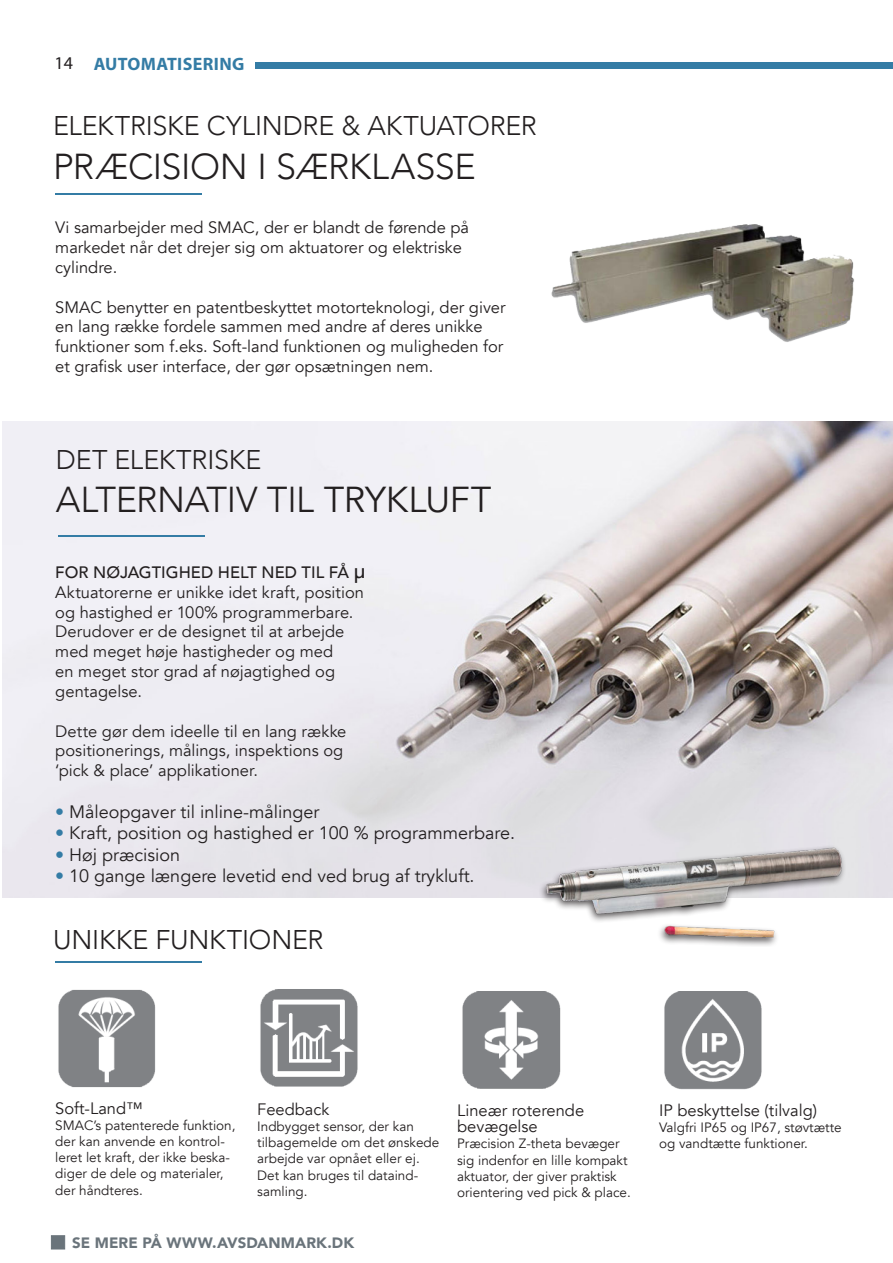
<style>
.page{position:relative;width:893px;height:1263px;background:#fff}
.page>*{position:absolute;margin:0;border:0;box-sizing:border-box;transform-origin:0 0}
.t1{font:300 36px "Avenir";letter-spacing:-.01em;color:#231f20}
.t2{font:300 27px "Avenir";letter-spacing:-.005em;color:#231f20}
.t3{font:18px "Avenir";color:#231f20}
.t4{font:700 18px "Myriad Pro";letter-spacing:.02em;color:#347ca5}
.t5{font:16.5px/19.8px "Avenir";color:#231f20}
.t6{font:900 15px "Avenir";letter-spacing:.005em;color:#6a747b}
.t7{font:13.5px/16.2px "Avenir";color:#231f20}
.s1{font-weight:400;color:#231f20}
.s2{font-weight:400}
.s3{font-weight:500}
.s4{font-weight:500;font-size:21px}
.s5{color:#347ca5}
</style>
<div class="page">
<img style="left:3px;top:421px;width:890px;height:476px">
<div style="left:51px;top:1235px;width:14px;height:14px;background:#6a747b;border:1px solid #6a747b"></div>
<hr style="left:58px;top:535px;width:146px;height:2px;background:#347ca5">
<hr style="left:55px;top:193px;width:147px;height:2px;background:#347ca5">
<img style="left:551px;top:224px;width:303px;height:118px">
<hr style="left:55px;top:961px;width:147px;height:2px;background:#347ca5">
<img style="left:58px;top:989px;width:98px;height:99px">
<img style="left:260px;top:989px;width:98px;height:98px">
<img style="left:462px;top:991px;width:99px;height:98px">
<img style="left:664px;top:991px;width:98px;height:99px">
<div style="left:539px;top:844px;width:308px;height:103px;background:#231f20;opacity:.75"></div>
<img style="left:542px;top:842px;width:304px;height:102px">
<div style="left:256px;top:63px;width:637px;height:6px;background:#347ca5"></div>
<p class="t4" style="left:55px;top:53px;width:191px"><span class="s1">14</span> AUTOMATISERING</p>
<h2 class="t2" style="left:53px;top:110px;width:485px">ELEKTRISKE CYLINDRE &amp; AKTUATORER</h2>
<h1 class="t1" style="left:53px;top:145px;width:424px">PRÆCISION I SÆRKLASSE</h1>
<p class="t5" style="left:55px;top:219px;width:415px">Vi samarbejder med SMAC, der er blandt de førende på markedet når det drejer sig om aktuatorer og elektriske cylindre.</p>
<p class="t5" style="left:55px;top:299px;width:452px">SMAC benytter en patentbeskyttet motorteknologi, der giver en lang række fordele sammen med andre af deres unikke funktioner som f.eks. Soft-land funktionen og muligheden for et grafisk user interface, der gør opsætningen nem.</p>
<h2 class="t2" style="left:56px;top:443px;width:207px">DET ELEKTRISKE</h2>
<h1 class="t1" style="left:56px;top:478px;width:437px">ALTERNATIV TIL <span class="s2">TRYKLUFT</span></h1>
<p class="t5" style="left:55px;top:564px;width:312px"><span class="s3">FOR NØJAGTIGHED HELT NED TIL FÅ</span> <span class="s4">μ </span>Aktuatorerne er unikke idet kraft, position og hastighed er 100% programmerbare.<br>Derudover er de designet til at arbejde med meget høje hastigheder og med<br>en meget stor grad af nøjagtighed og gentagelse.</p>
<p class="t5" style="left:55px;top:723px;width:293px">Dette gør dem ideelle til en lang række positionerings, målings, inspektions og ‘pick &amp; place’ applikationer.</p>
<p class="t3" style="left:55px;top:804px;width:266px"><span class="s5">•</span> Måleopgaver til inline-målinger</p>
<p class="t3" style="left:55px;top:822px;width:461px"><span class="s5">•</span> Kraft, position og hastighed er 100 % programmerbare.</p>
<p class="t3" style="left:55px;top:847px;width:126px"><span class="s5">•</span> Høj præcision</p>
<p class="t3" style="left:55px;top:868px;width:421px"><span class="s5">•</span> 10 gange længere levetid end ved brug af trykluft.</p>
<h2 class="t2" style="left:53px;top:923px;width:272px">UNIKKE FUNKTIONER</h2>
<p class="t5" style="left:55px;top:1100px;width:89px">Soft-Land™</p>
<p class="t7" style="left:55px;top:1118px;width:182px">SMAC’s patenterede funktion, der kan anvende en kontrol&shy;leret let kraft, der ikke beska&shy;diger de dele og materialer, der håndteres.</p>
<p class="t5" style="left:257px;top:1101px;width:74px">Feedback</p>
<p class="t7" style="left:257px;top:1119px;width:184px">Indbygget sensor, der kan tilbagemelde om det ønskede arbejde var opnået eller ej.<br>Det kan bruges til dataind&shy;samling.</p>
<p class="t6" style="left:72px;top:1234px;width:283px">SE MERE PÅ WWW.AVSDANMARK.DK</p>
<p class="t5" style="left:457px;top:1103px;width:129px;line-height:16.5px">Lineær roterende bevægelse</p>
<p class="t7" style="left:457px;top:1136px;width:175px">Præcision Z-theta bevæger sig indenfor en lille kompakt aktuator, der giver praktisk orientering ved pick &amp; place.</p>
<p class="t5" style="left:659px;top:1100px;width:160px">IP beskyttelse (tilvalg)</p>
<p class="t7" style="left:659px;top:1119px;width:184px">Valgfri IP65 og IP67, støvtætte og vandtætte funktioner.</p>
</div>
